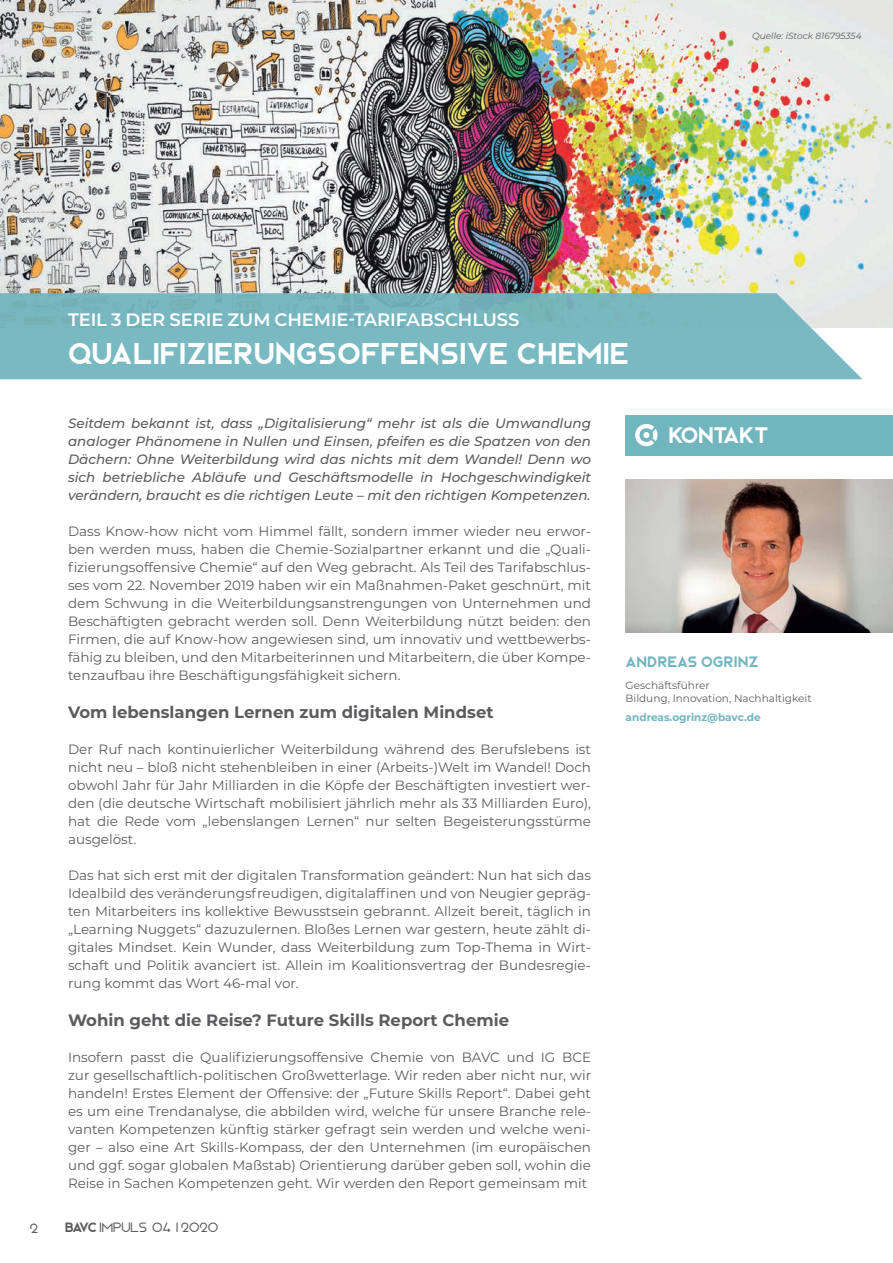
<style>
.page{position:relative;width:893px;height:1263px;background:#fff}
.page>*{position:absolute;margin:0;border:0;box-sizing:border-box;transform-origin:0 0}
.t1{font:30px "Bjorn";letter-spacing:.025em;color:#fff}
.t2{font:22.5px "Bjorn";color:#fff}
.t3{font:600 18px "Montserrat";letter-spacing:-.005em;color:#fff}
.t4{font:700 16.5px "Montserrat";color:#5c5c5f}
.t5{font:15px "Bjorn";letter-spacing:.025em;color:#71b5be}
.t6{font:13.5px/18px "Montserrat";color:#5c5c5f;text-align:justify}
.t7{font:italic 500 13.5px/18px "Montserrat";color:#5c5c5f;text-align:justify}
.t8{font:300 13.5px "Bjorn";color:#5c5c5f}
.t9{font:10.5px/12.6px "Montserrat";color:#5c5c5f}
.t10{font:700 10.5px "Montserrat";color:#71b5be}
.t11{font:italic 9px "Montserrat";color:#5c5c5f}
.s1{font-weight:400}
</style>
<div class="page">
<img style="left:0;top:0;width:893px;height:327px">
<svg style="left:0;top:293px;width:862px;height:86px;background:#7dbac2"></svg>
<div style="left:626px;top:415px;width:267px;height:40px;background:#71b5be"></div>
<svg style="left:635px;top:424px;width:22px;height:22px"></svg>
<img style="left:626px;top:479px;width:267px;height:153px">
<h3 class="t3" style="left:68px;top:306px;width:453px">TEIL 3 DER SERIE ZUM CHEMIE-TARIFABSCHLUSS</h3>
<h1 class="t1" style="left:68px;top:335px;width:562px">QUALIFIZIERUNGSOFFENSIVE CHEMIE</h1>
<p class="t11" style="left:752px;top:29px;width:111px">Quelle: iStock 816795354</p>
<p class="t7" style="left:68px;top:414px;width:525px">Seitdem bekannt ist, dass „Digitalisierung“ mehr ist als die Umwandlung analoger Phänomene in Nullen und Einsen, pfeifen es die Spatzen von den Dächern: Ohne Weiterbildung wird das nichts mit dem Wandel! Denn wo sich betriebliche Abläufe und Geschäftsmodelle in Hochgeschwindigkeit verändern, braucht es die richtigen Leute – mit den richtigen Kompetenzen.</p>
<p class="t6" style="left:68px;top:522px;width:525px">Dass Know-how nicht vom Himmel fällt, sondern immer wieder neu erwor&shy;ben werden muss, haben die Chemie-Sozialpartner erkannt und die „Quali&shy;fizierungsoffensive Chemie“ auf den Weg gebracht. Als Teil des Tarifabschlus&shy;ses vom 22. November 2019 haben wir ein Maßnahmen-Paket geschnürt, mit dem Schwung in die Weiterbildungsanstrengungen von Unternehmen und Beschäftigten gebracht werden soll. Denn Weiterbildung nützt beiden: den Firmen, die auf Know-how angewiesen sind, um innovativ und wettbewerbs&shy;fähig zu bleiben, und den Mitarbeiterinnen und Mitarbeitern, die über Kompe&shy;tenzaufbau ihre Beschäftigungsfähigkeit sichern.</p>
<p class="t4" style="left:68px;top:700px;width:427px">Vom lebenslangen Lernen zum digitalen Mindset</p>
<p class="t6" style="left:68px;top:739px;width:525px">Der Ruf nach kontinuierlicher Weiterbildung während des Berufslebens ist nicht neu – bloß nicht stehenbleiben in einer (Arbeits-)Welt im Wandel! Doch obwohl Jahr für Jahr Milliarden in die Köpfe der Beschäftigten investiert wer&shy;den (die deutsche Wirtschaft mobilisiert jährlich mehr als 33 Milliarden Euro), hat die Rede vom „lebenslangen Lernen“ nur selten Begeisterungsstürme ausgelöst.</p>
<p class="t6" style="left:68px;top:865px;width:525px">Das hat sich erst mit der digitalen Transformation geändert: Nun hat sich das Idealbild des veränderungsfreudigen, digitalaffinen und von Neugier gepräg&shy;ten Mitarbeiters ins kollektive Bewusstsein gebrannt. Allzeit bereit, täglich in „Learning Nuggets“ dazuzulernen. Bloßes Lernen war gestern, heute zählt di&shy;gitales Mindset. Kein Wunder, dass Weiterbildung zum Top-Thema in Wirt&shy;schaft und Politik avanciert ist. Allein im Koalitionsvertrag der Bundesregie&shy;rung kommt das Wort 46-mal vor.</p>
<p class="t4" style="left:68px;top:1008px;width:443px">Wohin geht die Reise? Future Skills Report Chemie</p>
<p class="t6" style="left:68px;top:1047px;width:525px">Insofern passt die Qualifizierungsoffensive Chemie von BAVC und IG BCE zur gesellschaftlich-politischen Großwetterlage. Wir reden aber nicht nur, wir handeln! Erstes Element der Offensive: der „Future Skills Report“. Dabei geht es um eine Trendanalyse, die abbilden wird, welche für unsere Branche rele&shy;vanten Kompetenzen künftig stärker gefragt sein werden und welche weni&shy;ger – also eine Art Skills-Kompass, der den Unternehmen (im europäischen und ggf. sogar globalen Maßstab) Orientierung darüber geben soll, wohin die Reise in Sachen Kompetenzen geht. Wir werden den Report gemeinsam mit</p>
<p class="t8" style="left:30px;top:1220px;width:10px">2</p>
<p class="t8" style="left:65px;top:1219px;width:155px"><span class="s1">BAVC</span> IMPULS 04 I 2020</p>
<h2 class="t2" style="left:669px;top:422px;width:101px">KONTAKT</h2>
<p class="t5" style="left:626px;top:653px;width:134px">ANDREAS OGRINZ</p>
<p class="t9" style="left:626px;top:679px;width:188px">Geschäftsführer<br>Bildung, Innovation, Nachhaltigkeit</p>
<p class="t10" style="left:626px;top:710px;width:137px">andreas.ogrinz@bavc.de</p>
</div>
